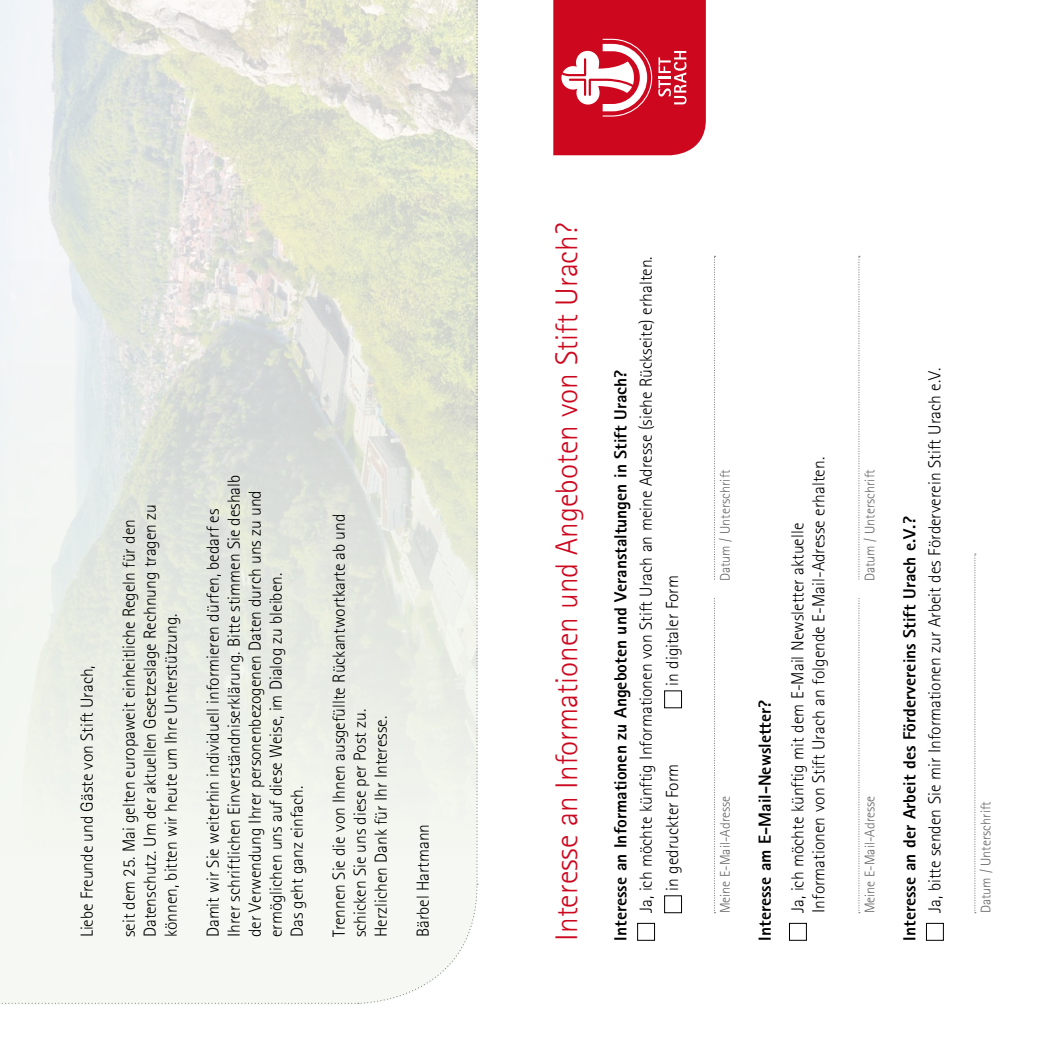
<style>
.page{position:relative;width:1042px;height:1042px;background:#fff}
.page>*{position:absolute;margin:0;border:0;box-sizing:border-box;transform-origin:0 0}
.t1{font:300 31.15px "Rotis Sans Serif";color:#cd071e}
.t2{font:300 17.5px/21px "Rotis Sans Serif";color:#000}
.t3{font:800 17.5px "Rotis Sans Serif";color:#000}
.t4{font:300 14px "Rotis Sans Serif";color:#646567}
</style>
<div class="page">
<svg style="left:714px;top:256px;width:1px;height:657px"></svg>
<svg style="left:858px;top:256px;width:2px;height:657px"></svg>
<svg style="left:974px;top:553px;width:2px;height:360px"></svg>
<div style="left:637px;top:923px;width:18px;height:17px;border:1px solid #000"></div>
<div style="left:664px;top:895px;width:18px;height:18px;border:1px solid #000"></div>
<div style="left:664px;top:690px;width:18px;height:18px;border:1px solid #000"></div>
<div style="left:789px;top:923px;width:17px;height:17px;border:1px solid #000"></div>
<div style="left:926px;top:923px;width:17px;height:17px;border:1px solid #000"></div>
<div style="left:837px;top:581px;width:32px;height:17px;background:#fff"></div>
<div style="left:699px;top:581px;width:31px;height:17px;background:#fff"></div>
<svg style="left:0;top:0;width:478px;height:1004px"></svg>
<svg style="left:553px;top:0;width:153px;height:155px"></svg>
<p class="t2" style="left:76px;top:937px;width:273px;rotate:-90deg">Liebe Freunde und Gäste von Stift Urach,</p>
<p class="t2" style="left:118px;top:937px;width:434px;rotate:-90deg">seit dem 25. Mai gelten europaweit einheitliche Regeln für den<br>Datenschutz. Um der aktuellen Gesetzeslage Rechnung tragen zu können, bitten wir heute um Ihre Unterstützung.</p>
<p class="t2" style="left:202px;top:937px;width:464px;rotate:-90deg">Damit wir Sie weiterhin individuell informieren dürfen, bedarf es Ihrer schriftlichen Einverständniserklärung. Bitte stimmen Sie deshalb der Verwendung Ihrer personenbezogenen Daten durch uns zu und ermöglichen uns auf diese Weise, im Dialog zu bleiben.<br>Das geht ganz einfach.</p>
<p class="t2" style="left:328px;top:937px;width:425px;rotate:-90deg">Trennen Sie die von Ihnen ausgefüllte Rückantwortkarte ab und schicken Sie uns diese per Post zu.<br>Herzlichen Dank für Ihr Interesse.</p>
<p class="t2" style="left:412px;top:937px;width:115px;rotate:-90deg">Bärbel Hartmann</p>
<h1 class="t1" style="left:549px;top:940px;width:719px;rotate:-90deg">Interesse an Informationen und Angeboten von Stift Urach?</h1>
<p class="t2" style="left:633px;top:891px;width:636px;line-height:26.2px;text-indent:-22px;rotate:-90deg">Ja, ich möchte künftig Informationen von Stift Urach an meine Adresse (siehe Rückseite) erhalten. in gedruckter Form</p>
<p class="t3" style="left:609px;top:940px;width:572px;rotate:-90deg">Interesse an Informationen zu Angeboten und Veranstaltungen in Stift Urach?</p>
<p class="t2" style="left:661px;top:686px;width:112px;rotate:-90deg">in digitaler Form</p>
<p class="t4" style="left:717px;top:581px;width:113px;rotate:-90deg">Datum / Unterschrift</p>
<p class="t4" style="left:717px;top:913px;width:119px;rotate:-90deg">Meine E-Mail-Adresse</p>
<p class="t3" style="left:754px;top:940px;width:242px;rotate:-90deg">Interesse am E-Mail-Newsletter?</p>
<p class="t2" style="left:787px;top:913px;width:457px;rotate:-90deg">Ja, ich möchte künftig mit dem E-Mail Newsletter aktuelle<br>Informationen von Stift Urach an folgende E-Mail-Adresse erhalten.</p>
<p class="t4" style="left:861px;top:581px;width:113px;rotate:-90deg">Datum / Unterschrift</p>
<p class="t4" style="left:861px;top:913px;width:119px;rotate:-90deg">Meine E-Mail-Adresse</p>
<p class="t3" style="left:898px;top:940px;width:426px;rotate:-90deg">Interesse an der Arbeit des Fördervereins Stift Urach e.V.?</p>
<p class="t2" style="left:924px;top:913px;width:546px;rotate:-90deg">Ja, bitte senden Sie mir Informationen zur Arbeit des Förderverein Stift Urach e.V.</p>
<p class="t4" style="left:977px;top:913px;width:113px;rotate:-90deg">Datum / Unterschrift</p>
</div>
